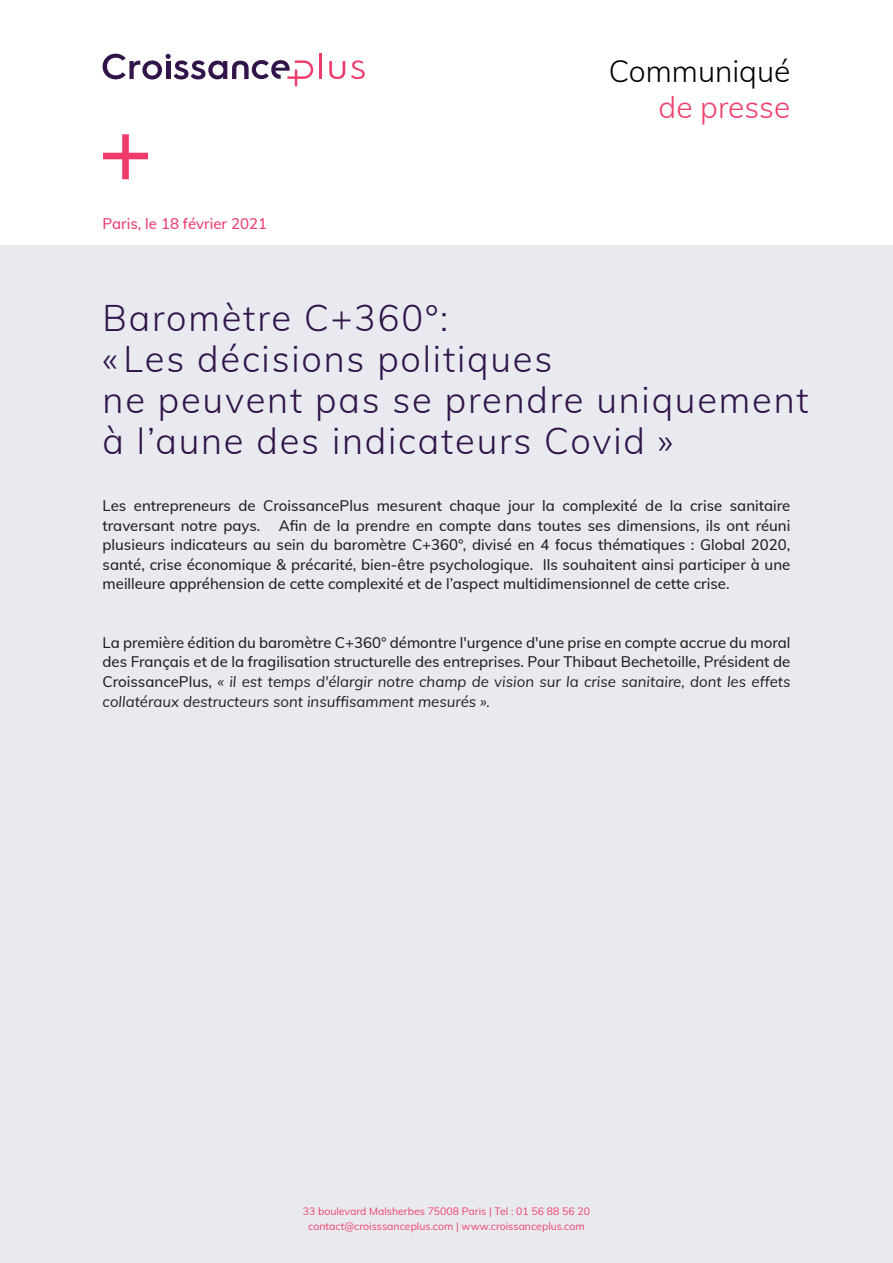
<style>
.page{position:relative;width:893px;height:1263px;background:#fff}
.page>*{position:absolute;margin:0;border:0;box-sizing:border-box;transform-origin:0 0}
.t1{font:300 36.3px/41.1px "Muli";letter-spacing:.05em;color:#31154a}
.t2{font:300 30px "Muli";color:#000001}
.t3{font:300 30px "Muli";color:#ef426c}
.t4{font:500 15px/19.5px "Muli";color:#231f20;text-align:justify}
.t5{font:500 15px "Muli";color:#ef3b6b}
.t6{font:10.5px/15px "Muli";color:#ef426c;text-align:center}
.s1{font-weight:400;font-style:italic}
</style>
<div class="page">
<div style="left:0;top:245px;width:893px;height:1018px;background:#e9eaf0"></div>
<svg style="left:329px;top:61px;width:16px;height:18px"></svg>
<svg style="left:351px;top:60px;width:14px;height:19px"></svg>
<hr style="left:320px;top:54px;width:2px;height:25px;background:#ef3b6b">
<svg style="left:102px;top:53px;width:211px;height:33px"></svg>
<svg style="left:103px;top:134px;width:45px;height:45px"></svg>
<p class="t5" style="left:103px;top:214px;width:166px">Paris, le 18 février 2021</p>
<h2 class="t2" style="left:609px;top:52px;width:183px">Communiqué</h2>
<h2 class="t3" style="left:659px;top:88px;width:133px">de presse</h2>
<h1 class="t1" style="left:103px;top:296px;width:708px">Baromètre C+360°:<br>«Les décisions politiques<br>ne peuvent pas se prendre uniquement à l’aune des indicateurs Covid »</h1>
<p class="t4" style="left:103px;top:496px;width:689px">Les entrepreneurs de CroissancePlus mesurent chaque jour la complexité de la crise sanitaire traversant notre pays. Afin de la prendre en compte dans toutes ses dimensions, ils ont réuni plusieurs indicateurs au sein du baromètre C+360°, divisé en 4 focus thématiques : Global 2020, santé, crise économique &amp; précarité, bien-être psychologique. Ils souhaitent ainsi participer à une meilleure appréhension de cette complexité et de l’aspect multidimensionnel de cette crise.</p>
<p class="t4" style="left:103px;top:633px;width:689px">La première édition du baromètre C+360° démontre l'urgence d'une prise en compte accrue du moral des Français et de la fragilisation structurelle des entreprises. Pour Thibaut Bechetoille, Président de CroissancePlus, <span class="s1">« il est temps d'élargir notre champ de vision sur la crise sanitaire, dont les effets collatéraux destructeurs sont insuffisamment mesurés ».</span></p>
<p class="t6" style="left:303px;top:1203px;width:289px">33 boulevard Malsherbes 75008 Paris | Tel : 01 56 88 56 20 contact@croisssanceplus.com | www.croissanceplus.com</p>
</div>
